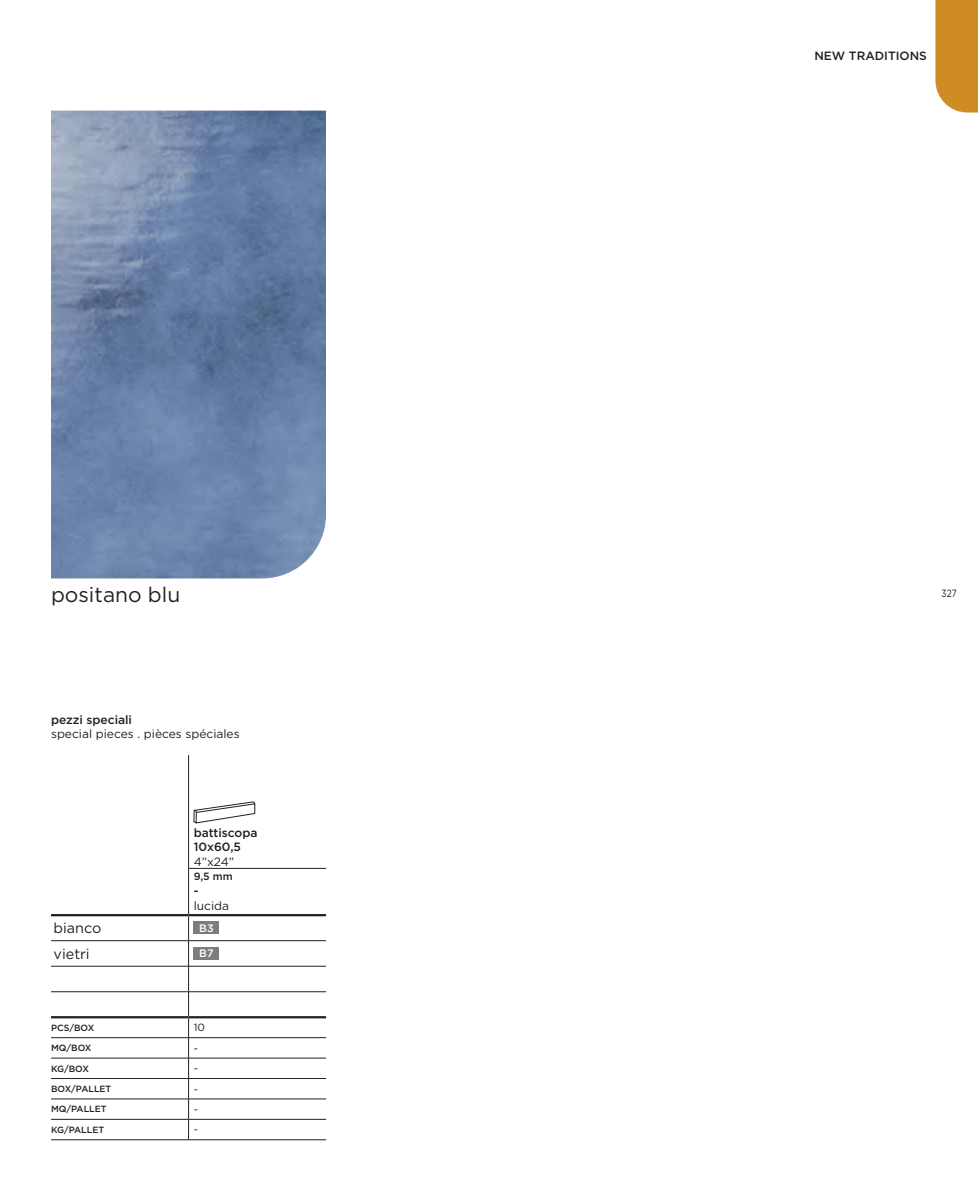
<style>
.page{position:relative;width:978px;height:1191px;background:#fff}
.page>*{position:absolute;margin:0;border:0;box-sizing:border-box;transform-origin:0 0}
.t1{font:21px "Gotham HTF";color:#241f1f}
.t2{font:14.4px "Gotham HTF";color:#241f1f}
.t3{font:500 12px/14.4px "Gotham HTF";color:#241f1f}
.t4{font:12px "Gotham HTF";color:#241f1f}
.t5{font:500 10.8px "Gotham HTF";color:#fff}
.t6{font:10.5px "Gotham HTF";color:#241f1f}
.t7{font:500 10.5px "Gotham HTF";color:#241f1f}
.t8{font:10.5px "Gotham";color:#241f1f;scale:.8 1}
.t9{font:500 9px "Gotham HTF";color:#241f1f}
</style>
<div class="page">
<hr style="left:188px;top:755px;width:1px;height:70px;background:#241f1f">
<hr style="left:188px;top:825px;width:1px;height:43px;background:#241f1f">
<hr style="left:51px;top:940px;width:138px;height:1px;background:#241f1f">
<hr style="left:189px;top:940px;width:137px;height:1px;background:#241f1f">
<hr style="left:51px;top:966px;width:138px;height:1px;background:#241f1f">
<hr style="left:189px;top:966px;width:137px;height:1px;background:#241f1f">
<hr style="left:51px;top:991px;width:138px;height:1px;background:#241f1f">
<hr style="left:189px;top:991px;width:137px;height:1px;background:#241f1f">
<hr style="left:51px;top:1037px;width:138px;height:1px;background:#241f1f">
<hr style="left:189px;top:1037px;width:137px;height:1px;background:#241f1f">
<hr style="left:51px;top:1057px;width:138px;height:1px;background:#241f1f">
<hr style="left:189px;top:1057px;width:137px;height:1px;background:#241f1f">
<hr style="left:51px;top:1078px;width:138px;height:1px;background:#241f1f">
<hr style="left:189px;top:1078px;width:137px;height:1px;background:#241f1f">
<hr style="left:51px;top:1098px;width:138px;height:1px;background:#241f1f">
<hr style="left:189px;top:1098px;width:137px;height:1px;background:#241f1f">
<hr style="left:51px;top:1119px;width:138px;height:1px;background:#241f1f">
<hr style="left:189px;top:1119px;width:137px;height:1px;background:#241f1f">
<svg style="left:188px;top:869px;width:1px;height:270px"></svg>
<hr style="left:51px;top:1139px;width:138px;height:1px;background:#241f1f">
<hr style="left:189px;top:1139px;width:137px;height:1px;background:#241f1f">
<hr style="left:188px;top:868px;width:138px;height:1px;background:#241f1f">
<hr style="left:51px;top:1016px;width:138px;height:2px;background:#241f1f">
<hr style="left:189px;top:1016px;width:137px;height:2px;background:#241f1f">
<hr style="left:51px;top:914px;width:138px;height:2px;background:#241f1f">
<hr style="left:189px;top:914px;width:137px;height:2px;background:#241f1f">
<svg style="left:193px;top:801px;width:62px;height:22px"></svg>
<div style="left:194px;top:921px;width:25px;height:13px;background:#7d7c7e"></div>
<div style="left:194px;top:947px;width:25px;height:12px;background:#7d7c7e"></div>
<img style="left:51px;top:111px;width:275px;height:467px">
<div style="left:935px;top:0;width:43px;height:112px;background:#d08c24"></div>
<h1 class="t1" style="left:51px;top:583px;width:131px">positano blu</h1>
<h3 class="t3" style="left:51px;top:712px;width:83px">pezzi speciali</h3>
<h3 class="t4" style="left:51px;top:727px;width:190px">special pieces . pièces spéciales</h3>
<h3 class="t3" style="left:194px;top:825px;width:65px">battiscopa<br>10x60,5</h3>
<h3 class="t4" style="left:194px;top:855px;width:42px">4”x24”</h3>
<p class="t7" style="left:194px;top:870px;width:41px">9,5 mm</p>
<h3 class="t3" style="left:194px;top:883px;width:6px">-</h3>
<h3 class="t4" style="left:194px;top:899px;width:37px">lucida</h3>
<h2 class="t2" style="left:54px;top:920px;width:49px">bianco</h2>
<p class="t5" style="left:199px;top:922px;width:16px">B3</p>
<h2 class="t2" style="left:54px;top:945px;width:38px">vietri</h2>
<p class="t5" style="left:199px;top:947px;width:16px">B7</p>
<p class="t9" style="left:51px;top:1022px;width:45px">PCS/BOX</p>
<p class="t6" style="left:194px;top:1021px;width:13px">10</p>
<p class="t9" style="left:51px;top:1042px;width:42px">MQ/BOX</p>
<p class="t6" style="left:194px;top:1042px;width:6px">-</p>
<p class="t9" style="left:51px;top:1063px;width:40px">KG/BOX</p>
<p class="t6" style="left:194px;top:1062px;width:6px">-</p>
<p class="t9" style="left:51px;top:1083px;width:62px">BOX/PALLET</p>
<p class="t6" style="left:194px;top:1083px;width:6px">-</p>
<p class="t9" style="left:51px;top:1104px;width:57px">MQ/PALLET</p>
<p class="t6" style="left:194px;top:1103px;width:6px">-</p>
<p class="t9" style="left:51px;top:1124px;width:55px">KG/PALLET</p>
<p class="t6" style="left:194px;top:1123px;width:6px">-</p>
<h3 class="t3" style="left:814px;top:48px;width:114px">NEW TRADITIONS</h3>
<p class="t8" style="left:942px;top:588px;width:20px">327</p>
</div>
